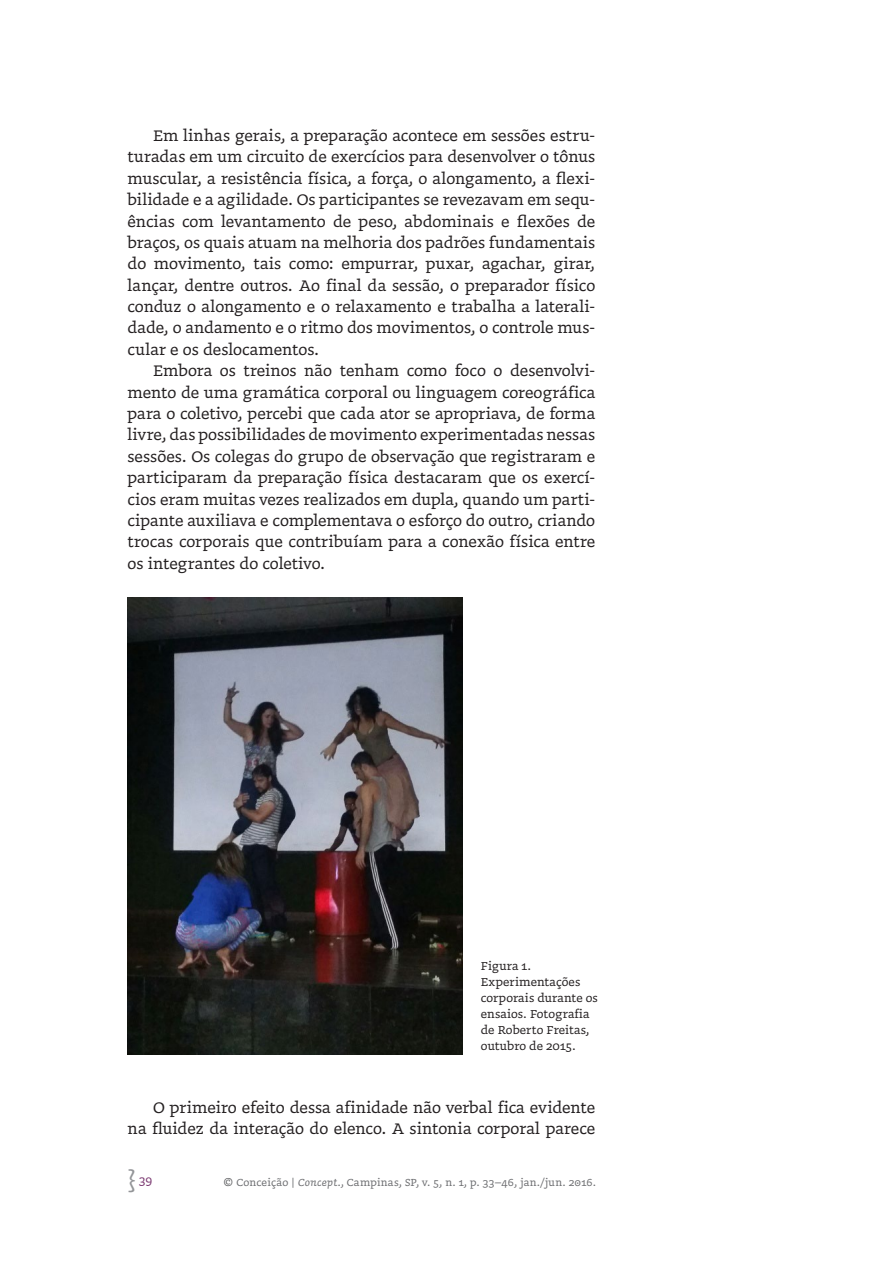
<style>
.page{position:relative;width:893px;height:1263px;background:#fff}
.page>*{position:absolute;margin:0;border:0;box-sizing:border-box;transform-origin:0 0}
.corpo_do_texto{font:18px/21.3px "Doko";letter-spacing:.005em;color:#231f20;text-align:justify}
.notas{font:13.5px/16.2px "Doko";letter-spacing:.01em;color:#231f20}
.t1{font:13.5px "Doko";color:#76326c}
.t2{font:12px "Doko";letter-spacing:.025em;color:#6c6d70}
.s1{font-size:27px;color:#939598}
.s2{font-size:13.5px;color:#57585a}
.s3{font-style:italic}
</style>
<div class="page">
<img style="left:128px;top:597px;width:334px;height:457px">
<p class="corpo_do_texto" style="left:128px;top:125px;width:469px;text-indent:26px">Em linhas gerais, a preparação acontece em sessões estru&shy;turadas em um circuito de exercícios para desenvolver o tônus muscular, a resistência física, a força, o alongamento, a flexi&shy;bilidade e a agilidade. Os participantes se revezavam em sequ&shy;ências com levantamento de peso, abdominais e flexões de braços, os quais atuam na melhoria dos padrões fundamentais do movimento, tais como: empurrar, puxar, agachar, girar, lançar, dentre outros. Ao final da sessão, o preparador físico conduz o alongamento e o relaxamento e trabalha a laterali&shy;dade, o andamento e o ritmo dos movimentos, o controle mus&shy;cular e os deslocamentos.</p>
<p class="corpo_do_texto" style="left:128px;top:360px;width:469px;text-indent:26px">Embora os treinos não tenham como foco o desenvolvi&shy;mento de uma gramática corporal ou linguagem coreográfica para o coletivo, percebi que cada ator se apropriava, de forma livre, das possibilidades de movimento experimentadas nessas sessões. Os colegas do grupo de observação que registraram e participaram da preparação física destacaram que os exercí&shy;cios eram muitas vezes realizados em dupla, quando um parti&shy;cipante auxiliava e complementava o esforço do outro, criando trocas corporais que contribuíam para a conexão física entre os integrantes do coletivo.</p>
<p class="notas" style="left:481px;top:957px;width:119px">Figura 1.<br>Experimentações corporais durante os ensaios. Fotografia de Roberto Freitas, outubro de 2015.</p>
<p class="corpo_do_texto" style="left:128px;top:1096px;width:469px;text-align:right">O primeiro efeito dessa afinidade não verbal fica evidente<br>na fluidez da interação do elenco. A sintonia corporal parece</p>
<p class="t1" style="left:127px;top:1172px;width:27px"><span class="s1">}</span>39</p>
<p class="t2" style="left:223px;top:1175px;width:375px"><span class="s2">©</span> Conceição | <span class="s3">Concept.</span>, Campinas, SP, v. 5, n. 1, p. 33–46, jan./jun. 2016.</p>
</div>
